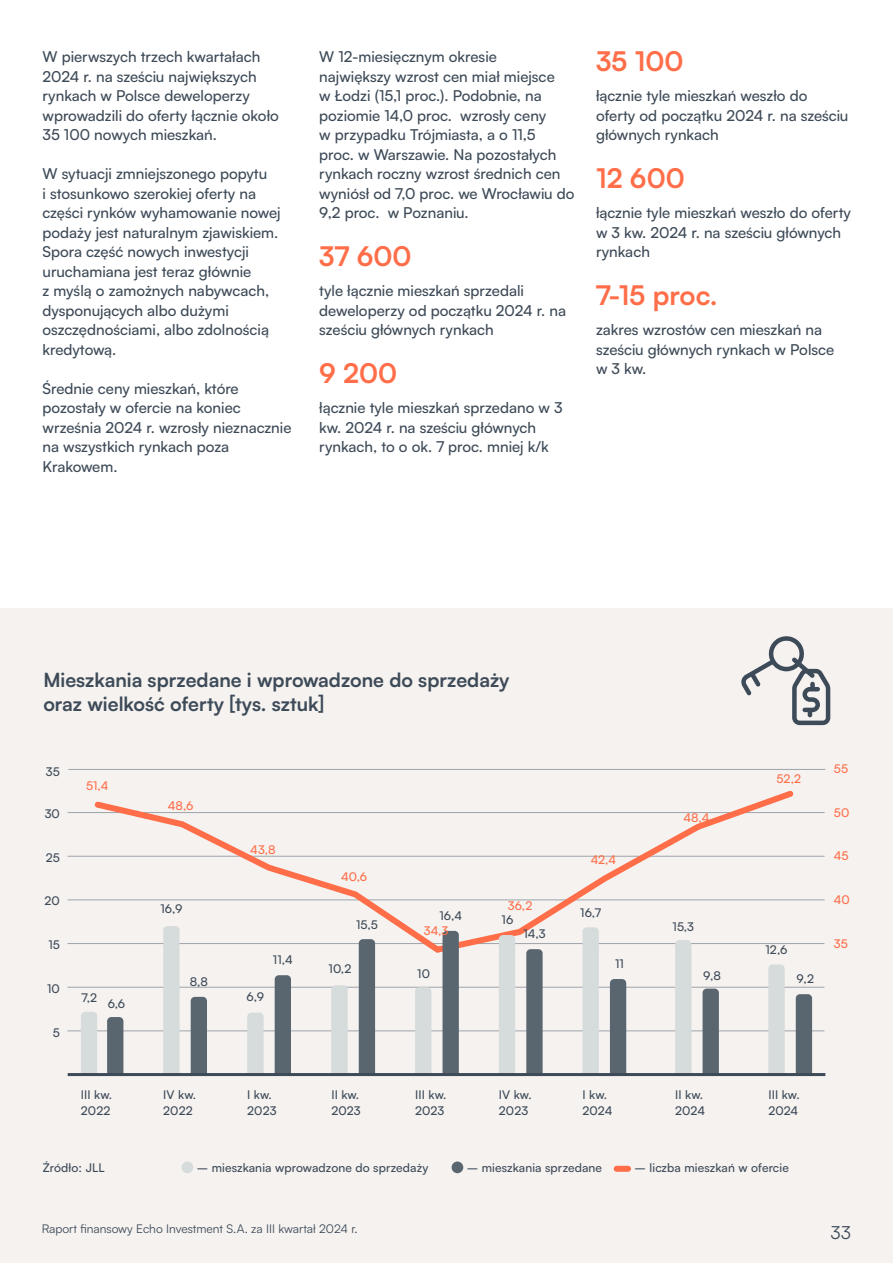
<style>
.page{position:relative;width:893px;height:1263px;background:#fff}
.page>*{position:absolute;margin:0;border:0;box-sizing:border-box;transform-origin:0 0}
.t1{font:700 27px "Satoshi";color:#ff6e49}
.t2{font:700 19.5px/24px "Satoshi";color:#3d4a57}
.t3{font:18px "Satoshi";color:#3d4a57}
.t4{font:500 15px/19.5px "Satoshi";color:#3d4a57}
.t5{font:500 12px/15.8px "Satoshi";letter-spacing:.01em;color:#3d4a57}
.t6{font:12px "Satoshi";color:#3d4a57}
.t7{font:500 12px "Satoshi";letter-spacing:.01em;color:#ff6e49}
</style>
<div class="page">
<div style="left:0;top:608px;width:893px;height:655px;background:#f5f2f0"></div>
<hr style="left:68px;top:769px;width:757px;height:1px;background:#9ea4ab">
<hr style="left:68px;top:856px;width:757px;height:1px;background:#9ea4ab">
<hr style="left:68px;top:900px;width:757px;height:1px;background:#9ea4ab">
<hr style="left:67px;top:1031px;width:757px;height:1px;background:#9ea4ab">
<hr style="left:68px;top:812px;width:757px;height:1px;background:#9ea4ab">
<hr style="left:67px;top:987px;width:757px;height:1px;background:#9ea4ab">
<hr style="left:67px;top:943px;width:757px;height:1px;background:#9ea4ab">
<svg style="left:91px;top:790px;width:707px;height:166px"></svg>
<div style="left:182px;top:1161px;width:11px;height:12px;background:#d6dbdb;border-radius:50%"></div>
<div style="left:452px;top:1161px;width:11px;height:12px;background:#596670;border-radius:50%"></div>
<div style="left:617px;top:1166px;width:11px;height:6px;background:#ff6e49"></div>
<svg style="left:526px;top:949px;width:17px;height:124px;background:#5f6c75"></svg>
<div style="left:499px;top:935px;width:16px;height:138px;background:#d6dbdb"></div>
<div style="left:163px;top:926px;width:17px;height:147px;background:#d6dbdb"></div>
<svg style="left:247px;top:1012px;width:17px;height:61px"></svg>
<svg style="left:107px;top:1017px;width:16px;height:56px"></svg>
<svg style="left:191px;top:997px;width:16px;height:76px"></svg>
<div style="left:275px;top:975px;width:16px;height:98px;background:#596670"></div>
<svg style="left:81px;top:1012px;width:16px;height:61px"></svg>
<svg style="left:331px;top:985px;width:17px;height:88px"></svg>
<svg style="left:415px;top:987px;width:16px;height:86px"></svg>
<div style="left:359px;top:939px;width:16px;height:134px;background:#596670"></div>
<div style="left:443px;top:931px;width:16px;height:142px;background:#596670"></div>
<div style="left:582px;top:927px;width:17px;height:146px;background:#d6dbdb"></div>
<div style="left:610px;top:979px;width:16px;height:94px;background:#596670"></div>
<div style="left:675px;top:940px;width:16px;height:133px;background:#d6dbdb"></div>
<svg style="left:703px;top:988px;width:16px;height:85px"></svg>
<svg style="left:741px;top:636px;width:89px;height:89px"></svg>
<svg style="left:768px;top:964px;width:17px;height:109px;background:#d7dcdb"></svg>
<svg style="left:796px;top:994px;width:16px;height:79px"></svg>
<hr style="left:68px;top:1073px;width:757px;height:3px;background:#3d4a57">
<p class="t4" style="left:43px;top:46px;width:238px">W pierwszych trzech kwartałach<br>2024 r. na sześciu największych rynkach w Polsce deweloperzy wprowadzili do oferty łącznie około<br>35 100 nowych mieszkań.</p>
<p class="t4" style="left:43px;top:163px;width:240px">W sytuacji zmniejszonego popytu<br>i stosunkowo szerokiej oferty na części rynków wyhamowanie nowej podaży jest naturalnym zjawiskiem.<br>Spora część nowych inwestycji uruchamiana jest teraz głównie<br>z myślą o zamożnych nabywcach, dysponujących albo dużymi oszczędnościami, albo zdolnością kredytową.</p>
<p class="t4" style="left:43px;top:378px;width:250px">Średnie ceny mieszkań, które pozostały w ofercie na koniec września 2024 r. wzrosły nieznacznie na wszystkich rynkach poza<br>Krakowem.</p>
<p class="t4" style="left:319px;top:46px;width:257px">W 12-miesięcznym okresie<br>największy wzrost cen miał miejsce<br>w Łodzi (15,1 proc.). Podobnie, na poziomie 14,0 proc. wzrosły ceny<br>w przypadku Trójmiasta, a o 11,5<br>proc. w Warszawie. Na pozostałych rynkach roczny wzrost średnich cen wyniósł od 7,0 proc. we Wrocławiu do<br>9,2 proc. w Poznaniu.</p>
<h1 class="t1" style="left:319px;top:237px;width:94px">37 600</h1>
<p class="t4" style="left:319px;top:280px;width:248px">tyle łącznie mieszkań sprzedali deweloperzy od początku 2024 r. na sześciu głównych rynkach</p>
<h1 class="t1" style="left:319px;top:354px;width:80px">9 200</h1>
<p class="t4" style="left:319px;top:397px;width:245px">łącznie tyle mieszkań sprzedano w 3 kw. 2024 r. na sześciu głównych rynkach, to o ok. 7 proc. mniej k/k</p>
<h1 class="t1" style="left:596px;top:42px;width:89px">35 100</h1>
<p class="t4" style="left:596px;top:85px;width:254px">łącznie tyle mieszkań weszło do oferty od początku 2024 r. na sześciu głównych rynkach</p>
<h1 class="t1" style="left:596px;top:159px;width:90px">12 600</h1>
<p class="t4" style="left:596px;top:202px;width:256px">łącznie tyle mieszkań weszło do oferty w 3 kw. 2024 r. na sześciu głównych rynkach</p>
<h1 class="t1" style="left:596px;top:276px;width:123px">7-15 proc.</h1>
<p class="t4" style="left:596px;top:319px;width:240px">zakres wzrostów cen mieszkań na sześciu głównych rynkach w Polsce w 3 kw.</p>
<h2 class="t2" style="left:43px;top:667px;width:468px">Mieszkania sprzedane i wprowadzone do sprzedaży oraz wielkość oferty [tys. sztuk]</h2>
<p class="t5" style="left:46px;top:763px;width:16px">35</p>
<p class="t5" style="left:45px;top:805px;width:17px">30</p>
<p class="t5" style="left:46px;top:849px;width:16px">25</p>
<p class="t7" style="left:86px;top:777px;width:24px">51,4</p>
<p class="t7" style="left:168px;top:797px;width:27px">48,6</p>
<p class="t7" style="left:250px;top:841px;width:27px">43,8</p>
<p class="t7" style="left:341px;top:869px;width:28px">40,6</p>
<p class="t7" style="left:591px;top:851px;width:27px">42,4</p>
<p class="t7" style="left:683px;top:809px;width:28px">48,4</p>
<p class="t7" style="left:777px;top:771px;width:26px">52,2</p>
<p class="t7" style="left:834px;top:761px;width:16px">55</p>
<p class="t7" style="left:834px;top:804px;width:17px">50</p>
<p class="t7" style="left:834px;top:848px;width:16px">45</p>
<p class="t5" style="left:45px;top:892px;width:17px">20</p>
<p class="t5" style="left:48px;top:936px;width:13px">15</p>
<p class="t5" style="left:47px;top:980px;width:14px">10</p>
<p class="t5" style="left:53px;top:1024px;width:9px">5</p>
<p class="t5" style="left:82px;top:989px;width:17px">7,2</p>
<p class="t5" style="left:108px;top:995px;width:19px">6,6</p>
<p class="t5" style="left:160px;top:900px;width:24px">16,9</p>
<p class="t5" style="left:190px;top:973px;width:20px">8,8</p>
<p class="t5" style="left:273px;top:951px;width:21px">11,4</p>
<p class="t5" style="left:247px;top:988px;width:19px">6,9</p>
<p class="t5" style="left:356px;top:916px;width:23px">15,5</p>
<p class="t5" style="left:439px;top:907px;width:24px">16,4</p>
<p class="t7" style="left:424px;top:923px;width:26px">34,3</p>
<p class="t5" style="left:329px;top:960px;width:24px">10,2</p>
<p class="t5" style="left:417px;top:965px;width:14px">10</p>
<p class="t7" style="left:508px;top:897px;width:26px">36,2</p>
<p class="t5" style="left:502px;top:911px;width:13px">16</p>
<p class="t5" style="left:523px;top:925px;width:24px">14,3</p>
<p class="t5" style="left:580px;top:904px;width:22px">16,7</p>
<p class="t5" style="left:615px;top:955px;width:10px">11</p>
<p class="t5" style="left:673px;top:918px;width:23px">15,3</p>
<p class="t5" style="left:703px;top:967px;width:19px">9,8</p>
<p class="t5" style="left:765px;top:941px;width:24px">12,6</p>
<p class="t5" style="left:797px;top:970px;width:19px">9,2</p>
<p class="t7" style="left:834px;top:891px;width:18px">40</p>
<p class="t7" style="left:834px;top:935px;width:16px">35</p>
<p class="t5" style="left:81px;top:1086px;width:33px">III kw.<br>2022</p>
<p class="t5" style="left:163px;top:1086px;width:34px">IV kw.<br>2022</p>
<p class="t5" style="left:247px;top:1086px;width:31px">I kw.<br>2023</p>
<p class="t5" style="left:331px;top:1086px;width:31px">II kw.<br>2023</p>
<p class="t5" style="left:415px;top:1086px;width:33px">III kw.<br>2023</p>
<p class="t5" style="left:499px;top:1086px;width:34px">IV kw.<br>2023</p>
<p class="t5" style="left:582px;top:1086px;width:31px">I kw.<br>2024</p>
<p class="t5" style="left:675px;top:1086px;width:31px">II kw.<br>2024</p>
<p class="t5" style="left:768px;top:1086px;width:33px">III kw.<br>2024</p>
<p class="t5" style="left:43px;top:1159px;width:64px">Źródło: JLL</p>
<p class="t5" style="left:197px;top:1159px;width:233px">– mieszkania wprowadzone do sprzedaży</p>
<p class="t5" style="left:467px;top:1159px;width:137px">– mieszkania sprzedane</p>
<p class="t5" style="left:635px;top:1159px;width:156px">– liczba mieszkań w ofercie</p>
<p class="t6" style="left:42px;top:1220px;width:318px">Raport finansowy Echo Investment S.A. za III kwartał 2024 r.</p>
<p class="t3" style="left:830px;top:1220px;width:22px">33</p>
</div>
